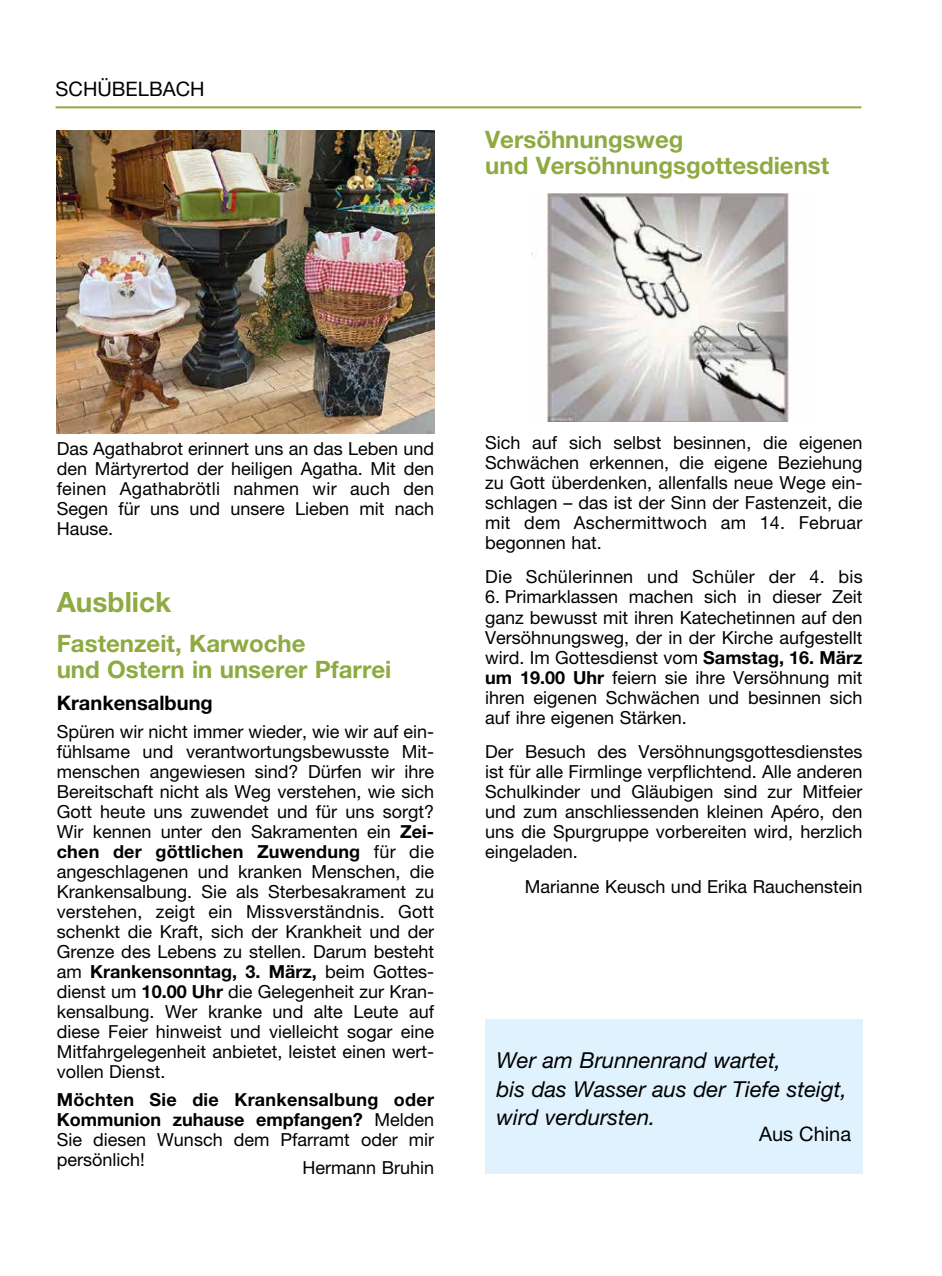
<style>
.page{position:relative;width:942px;height:1276px;background:#fff}
.page>*{position:absolute;margin:0;border:0;box-sizing:border-box;transform-origin:0 0}
.t1{font:700 28px "Helvetica Neue LT Pro";color:#8eaa41}
.t2{font:700 24px/26px "Helvetica Neue LT Pro";color:#8eaa41}
.t3{font:italic 22px/28px "Helvetica Neue LT Pro";color:#000}
.t4{font:20px "Helvetica Neue LT Pro";color:#000}
.t5{font:700 20px "Helvetica Neue LT Pro";color:#000}
.t6{font:18px/20px "Helvetica Neue LT Pro";color:#000;text-align:justify}
.t7{font:700 18px/20px "Helvetica Neue LT Pro";color:#000;text-align:justify}
.s1{font-weight:700}
.s2{font-weight:400}
</style>
<div class="page">
<hr style="left:56px;top:106px;width:805px;height:2px;background:#8eaa41">
<img style="left:57px;top:130px;width:377px;height:304px">
<img style="left:531px;top:193px;width:258px;height:228px">
<div style="left:485px;top:1019px;width:377px;height:155px;background:#dff2fd"></div>
<p class="t4" style="left:56px;top:77px;width:150px">SCHÜBELBACH</p>
<h2 class="t2" style="left:485px;top:125px;width:345px">Versöhnungsweg<br>und Versöhnungsgottesdienst</h2>
<p class="t6" style="left:57px;top:439px;width:379px">Das Agathabrot erinnert uns an das Leben und den Märtyrertod der heiligen Agatha. Mit den feinen Agathabrötli nahmen wir auch den Segen für uns und unsere Lieben mit nach Hause.</p>
<h1 class="t1" style="left:57px;top:584px;width:116px">Ausblick</h1>
<h2 class="t2" style="left:57px;top:629px;width:336px">Fastenzeit, Karwoche<br>und Ostern in unserer Pfarrei</h2>
<p class="t5" style="left:57px;top:690px;width:157px">Krankensalbung</p>
<p class="t6" style="left:57px;top:721px;width:379px">Spüren wir nicht immer wieder, wie wir auf ein&shy;fühlsame und verantwortungsbewusste Mit&shy;menschen angewiesen sind? Dürfen wir ihre Bereitschaft nicht als Weg verstehen, wie sich Gott heute uns zuwendet und für uns sorgt?<br>Wir kennen unter den Sakramenten ein <span class="s1">Zei&shy;chen der göttlichen Zuwendung</span> für die angeschlagenen und kranken Menschen, die Krankensalbung. Sie als Sterbesakrament zu verstehen, zeigt ein Missverständnis. Gott schenkt die Kraft, sich der Krankheit und der Grenze des Lebens zu stellen. Darum besteht am <span class="s1">Krankensonntag, 3. März,</span> beim Gottes&shy;dienst um <span class="s1">10.00 Uhr</span> die Gelegenheit zur Kran&shy;kensalbung. Wer kranke und alte Leute auf diese Feier hinweist und vielleicht sogar eine Mitfahrgelegenheit anbietet, leistet einen wert&shy;vollen Dienst.</p>
<p class="t7" style="left:57px;top:1089px;width:379px">Möchten Sie die Krankensalbung oder Kommunion zuhause empfangen? <span class="s2">Melden Sie diesen Wunsch dem Pfarramt oder mir persönlich!</span></p>
<p class="t6" style="left:302px;top:1157px;width:133px">Hermann Bruhin</p>
<p class="t6" style="left:485px;top:432px;width:379px">Sich auf sich selbst besinnen, die eigenen Schwächen erkennen, die eigene Beziehung zu Gott überdenken, allenfalls neue Wege ein&shy;schlagen – das ist der Sinn der Fastenzeit, die mit dem Aschermittwoch am 14. Februar begonnen hat.</p>
<p class="t6" style="left:485px;top:567px;width:379px">Die Schülerinnen und Schüler der 4. bis</p>
<p class="t6" style="left:485px;top:587px;width:379px">6. Primarklassen machen sich in dieser Zeit ganz bewusst mit ihren Katechetinnen auf den Versöhnungsweg, der in der Kirche aufgestellt wird. Im Gottesdienst vom <span class="s1">Samstag, 16. März um 19.00 Uhr</span> feiern sie ihre Versöhnung mit ihren eigenen Schwächen und besinnen sich auf ihre eigenen Stärken.</p>
<p class="t6" style="left:485px;top:741px;width:378px">Der Besuch des Versöhnungsgottesdienstes ist für alle Firmlinge verpflichtend. Alle anderen Schulkinder und Gläubigen sind zur Mitfeier und zum anschliessenden kleinen Apéro, den uns die Spurgruppe vorbereiten wird, herzlich eingeladen.</p>
<p class="t6" style="left:524px;top:876px;width:339px">Marianne Keusch und Erika Rauchenstein</p>
<p class="t3" style="left:496px;top:1046px;width:351px">Wer am Brunnenrand wartet,<br>bis das Wasser aus der Tiefe steigt, wird verdursten.</p>
<p class="t4" style="left:758px;top:1121px;width:94px">Aus China</p>
</div>
